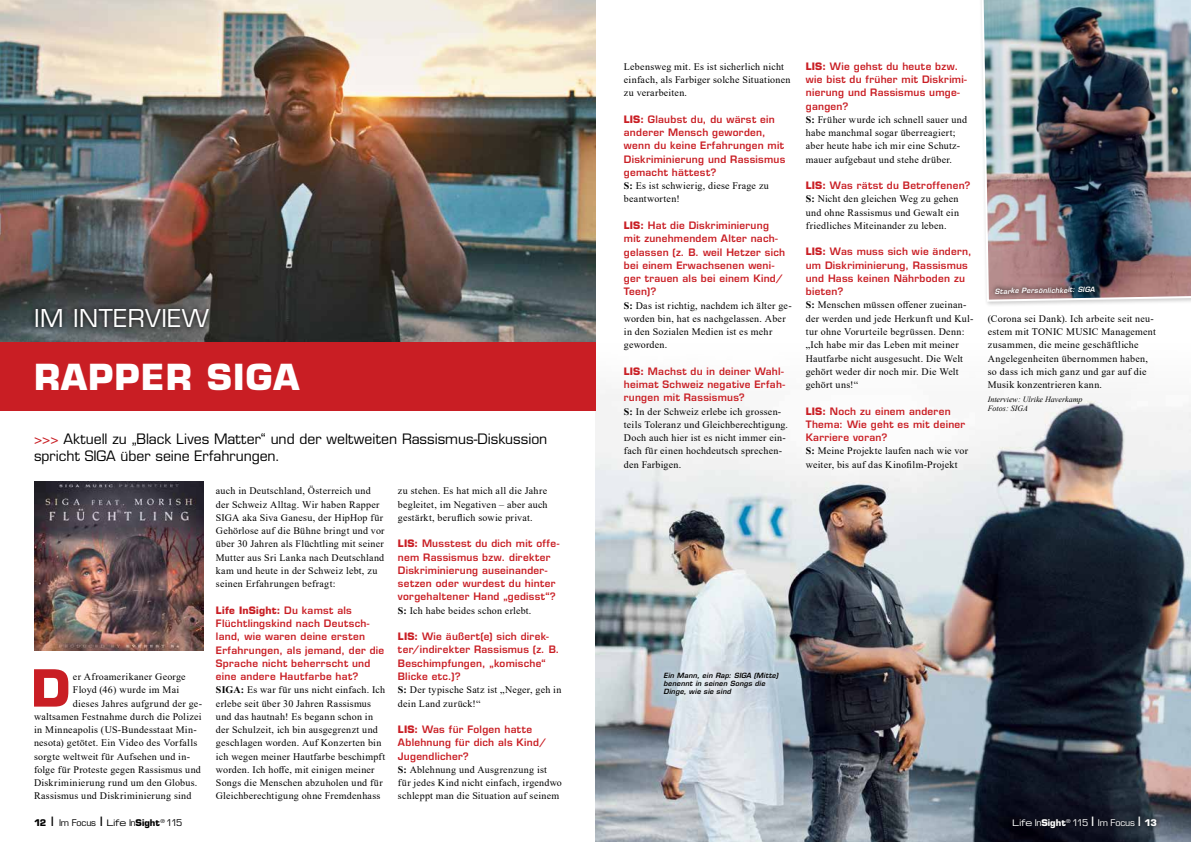
<style>
.page{position:relative;width:1191px;height:842px;background:#fff}
.page>*{position:absolute;margin:0;border:0;box-sizing:border-box;transform-origin:0 0}
.t1{font:700 49.8px "Eurostile LT Std";color:#c91e24}
.t2{font:700 35px "Eurostile LT Std";letter-spacing:.03em;color:#fff}
.t3{font:24px "Eurostile LT Std";letter-spacing:.025em;color:#fff}
.t4{font:14px/17px "Eurostile LT Std";color:#000}
.t5{font:10px/13.3px "Times New Roman";letter-spacing:.025em;color:#000}
.t6{font:600 10px/13.3px "Eurostile LT Std";letter-spacing:.025em;color:#c91e24}
.t7{font:9px "Eurostile LT Std";letter-spacing:-.025em;color:#fff}
.t8{font:9px "Eurostile LT Std";letter-spacing:-.025em;color:#000}
.t9{font:italic 8px/9.6px "Times New Roman";color:#000}
.t10{font:italic 600 7px/8px "Eurostile LT Std";letter-spacing:.035em;color:#000}
.t11{font:italic 600 7px "Eurostile LT Std";color:#fff}
.s1{font-weight:700}
.s2{color:#c91e24}
.s3{font-family:"Eurostile LT Std Ex 2";font-size:13px}
.s4{font-family:"Eurostile LT Std Ex 2"}
</style>
<div class="page">
<img style="left:595px;top:344px;width:596px;height:498px">
<img style="left:0;top:0;width:595px;height:343px">
<div style="left:0;top:343px;width:595px;height:68px;background:#c91e24"></div>
<svg style="left:31px;top:303px;width:183px;height:29px"></svg>
<img style="left:34px;top:481px;width:169px;height:169px">
<img style="left:981px;top:0;width:210px;height:303px">
<div style="left:658px;top:666px;width:126px;height:35px;background:#fff;opacity:.75"></div>
<svg style="left:990px;top:281px;width:109px;height:18px"></svg>
<svg style="left:1008px;top:811px;width:153px;height:23px;fill:#0d0f1d"></svg>
<p class="t6" style="left:806px;top:59px;width:163px"><span class="s1">LIS:</span> Wie gehst du heute bzw. wie bist du früher mit Diskrimi&shy;nierung und Rassismus umge&shy;gangen?</p>
<p class="t5" style="left:806px;top:113px;width:163px"><span class="s1">S:</span> Früher wurde ich schnell sauer und habe manchmal sogar überreagiert; aber heute habe ich mir eine Schutz&shy;mauer aufgebaut und stehe drüber.</p>
<p class="t6" style="left:806px;top:179px;width:166px"><span class="s1">LIS:</span> Was rätst du Betroffenen?</p>
<p class="t5" style="left:806px;top:192px;width:155px;text-align:justify"><span class="s1">S:</span> Nicht den gleichen Weg zu gehen und ohne Rassismus und Gewalt ein friedliches Miteinander zu leben.</p>
<p class="t6" style="left:806px;top:245px;width:167px"><span class="s1">LIS:</span> Was muss sich wie ändern, um Diskriminierung, Rassismus und Hass keinen Nährboden zu bieten?</p>
<p class="t5" style="left:806px;top:298px;width:169px"><span class="s1">S:</span> Menschen müssen offener zueinan&shy;der werden und jede Herkunft und Kul&shy;tur ohne Vorurteile begrüssen. Denn: „Ich habe mir das Leben mit meiner<br>Hautfarbe nicht ausgesucht. Die Welt gehört weder dir noch mir. Die Welt gehört uns!“</p>
<p class="t6" style="left:806px;top:404px;width:161px"><span class="s1">LIS:</span> Noch zu einem anderen<br>Thema: Wie geht es mit deiner<br>Karriere voran?</p>
<p class="t5" style="left:806px;top:444px;width:164px"><span class="s1">S:</span> Meine Projekte laufen nach wie vor weiter, bis auf das Kinofilm-Projekt</p>
<p class="t5" style="left:624px;top:60px;width:168px">Lebensweg mit. Es ist sicherlich nicht einfach, als Farbiger solche Situationen zu verarbeiten.</p>
<p class="t6" style="left:624px;top:113px;width:163px"><span class="s1">LIS:</span> Glaubst du, du wärst ein anderer Mensch geworden, wenn du keine Erfahrungen mit<br>Diskriminierung und Rassismus gemacht hättest?</p>
<p class="t5" style="left:624px;top:179px;width:147px"><span class="s1">S:</span> Es ist schwierig, diese Frage zu beantworten!</p>
<p class="t6" style="left:624px;top:219px;width:163px"><span class="s1">LIS:</span> Hat die Diskriminierung mit zunehmendem Alter nach&shy;gelassen (z. B. weil Hetzer sich bei einem Erwachsenen weni&shy;ger trauen als bei einem Kind/<br>Teen)?</p>
<p class="t5" style="left:624px;top:298px;width:169px"><span class="s1">S:</span> Das ist richtig, nachdem ich älter ge&shy;worden bin, hat es nachgelassen. Aber in den Sozialen Medien ist es mehr geworden.</p>
<p class="t6" style="left:624px;top:364px;width:163px"><span class="s1">LIS:</span> Machst du in deiner Wahl&shy;heimat Schweiz negative Erfah&shy;rungen mit Rassismus?</p>
<p class="t5" style="left:624px;top:404px;width:166px"><span class="s1">S:</span> In der Schweiz erlebe ich grossen&shy;teils Toleranz und Gleichberechtigung.<br>Doch auch hier ist es nicht immer ein&shy;fach für einen hochdeutsch sprechen&shy;den Farbigen.</p>
<p class="t11" style="left:994px;top:287px;width:101px;rotate:-1deg">Starke Persönlichkeit: SIGA</p>
<h3 class="t3" style="left:34px;top:303px;width:176px">IM INTERVIEW</h3>
<p class="t5" style="left:987px;top:312px;width:170px">(Corona sei Dank). Ich arbeite seit neu&shy;estem mit TONIC MUSIC Management zusammen, die meine geschäftliche Angelegenheiten übernommen haben, so dass ich mich ganz und gar auf die Musik konzentrieren kann.</p>
<p class="t9" style="left:987px;top:394px;width:96px">Interview: Ulrike Haverkamp<br>Fotos: SIGA</p>
<h2 class="t2" style="left:34px;top:355px;width:267px">RAPPER SIGA</h2>
<h3 class="t4" style="left:34px;top:430px;width:515px"><span class="s2">&gt;&gt;&gt;</span> Aktuell zu „Black Lives Matter“ und der weltweiten Rassismus-Diskussion spricht SIGA über seine Erfahrungen.</h3>
<h1 class="t1" style="left:31px;top:657px;width:41px">D</h1>
<p class="t5" style="left:73px;top:670px;width:114px">er Afroamerikaner George</p>
<p class="t5" style="left:73px;top:683px;width:108px">Floyd (46) wurde im Mai</p>
<p class="t5" style="left:73px;top:696px;width:131px">dieses Jahres aufgrund der ge-</p>
<p class="t5" style="left:34px;top:709px;width:169px">waltsamen Festnahme durch die Polizei</p>
<p class="t5" style="left:34px;top:723px;width:164px">in Minneapolis (US-Bundesstaat Min-</p>
<p class="t5" style="left:34px;top:736px;width:165px">nesota) getötet. Ein Video des Vorfalls</p>
<p class="t5" style="left:34px;top:749px;width:157px">sorgte weltweit für Aufsehen und in-</p>
<p class="t5" style="left:34px;top:763px;width:168px">folge für Proteste gegen Rassismus und</p>
<p class="t5" style="left:34px;top:776px;width:165px">Diskriminierung rund um den Globus.</p>
<p class="t5" style="left:34px;top:789px;width:159px">Rassismus und Diskriminierung sind</p>
<p class="t8" style="left:34px;top:817px;width:150px"><span class="s1">12</span> <span class="s3">I</span> Im Focus <span class="s3">I</span> <span class="s4">Life</span> In<span class="s1">Sight</span><sup>®</sup> 115</p>
<p class="t5" style="left:216px;top:484px;width:170px">auch in Deutschland, Österreich und der Schweiz Alltag. Wir haben Rapper SIGA aka Siva Ganesu, der HipHop für Gehörlose auf die Bühne bringt und vor über 30 Jahren als Flüchtling mit seiner Mutter aus Sri Lanka nach Deutschland kam und heute in der Schweiz lebt, zu seinen Erfahrungen befragt:</p>
<p class="t6" style="left:216px;top:603px;width:170px"><span class="s1">Life InSight:</span> Du kamst als<br>Flüchtlingskind nach Deutsch&shy;land, wie waren deine ersten<br>Erfahrungen, als jemand, der die<br>Sprache nicht beherrscht und eine andere Hautfarbe hat?</p>
<p class="t5" style="left:216px;top:683px;width:171px"><span class="s1">SIGA:</span> Es war für uns nicht einfach. Ich erlebe seit über 30 Jahren Rassismus und das hautnah! Es begann schon in der Schulzeit, ich bin ausgegrenzt und geschlagen worden. Auf Konzerten bin ich wegen meiner Hautfarbe beschimpft worden. Ich hoffe, mit einigen meiner Songs die Menschen abzuholen und für Gleichberechtigung ohne Fremdenhass</p>
<p class="t5" style="left:398px;top:484px;width:151px;text-align:justify">zu stehen. Es hat mich all die Jahre begleitet, im Negativen – aber auch gestärkt, beruflich sowie privat.</p>
<p class="t6" style="left:398px;top:537px;width:163px"><span class="s1">LIS:</span> Musstest du dich mit offe&shy;nem Rassismus bzw. direkter<br>Diskriminierung auseinander&shy;setzen oder wurdest du hinter vorgehaltener Hand „gedisst“?</p>
<p class="t5" style="left:398px;top:603px;width:135px"><span class="s1">S:</span> Ich habe beides schon erlebt.</p>
<p class="t6" style="left:398px;top:630px;width:163px"><span class="s1">LIS:</span> Wie äußert(e) sich direk&shy;ter/indirekter Rassismus (z. B.<br>Beschimpfungen, „komische“<br>Blicke etc.)?</p>
<p class="t5" style="left:398px;top:683px;width:165px"><span class="s1">S:</span> Der typische Satz ist „Neger, geh in dein Land zurück!“</p>
<p class="t6" style="left:398px;top:723px;width:149px"><span class="s1">LIS:</span> Was für Folgen hatte<br>Ablehnung für dich als Kind/<br>Jugendlicher?</p>
<p class="t5" style="left:398px;top:762px;width:165px"><span class="s1">S:</span> Ablehnung und Ausgrenzung ist für jedes Kind nicht einfach, irgendwo schleppt man die Situation auf seinem</p>
<p class="t10" style="left:663px;top:671px;width:116px">Ein Mann, ein Rap: SIGA (Mitte) benennt in seinen Songs die<br>Dinge, wie sie sind</p>
<p class="t7" style="left:1012px;top:817px;width:146px"><span class="s4">Life</span> In<span class="s1">Sight</span><sup>®</sup> 115 <span class="s3">I</span> Im Focus <span class="s3">I</span> <span class="s1">13</span></p>
</div>
